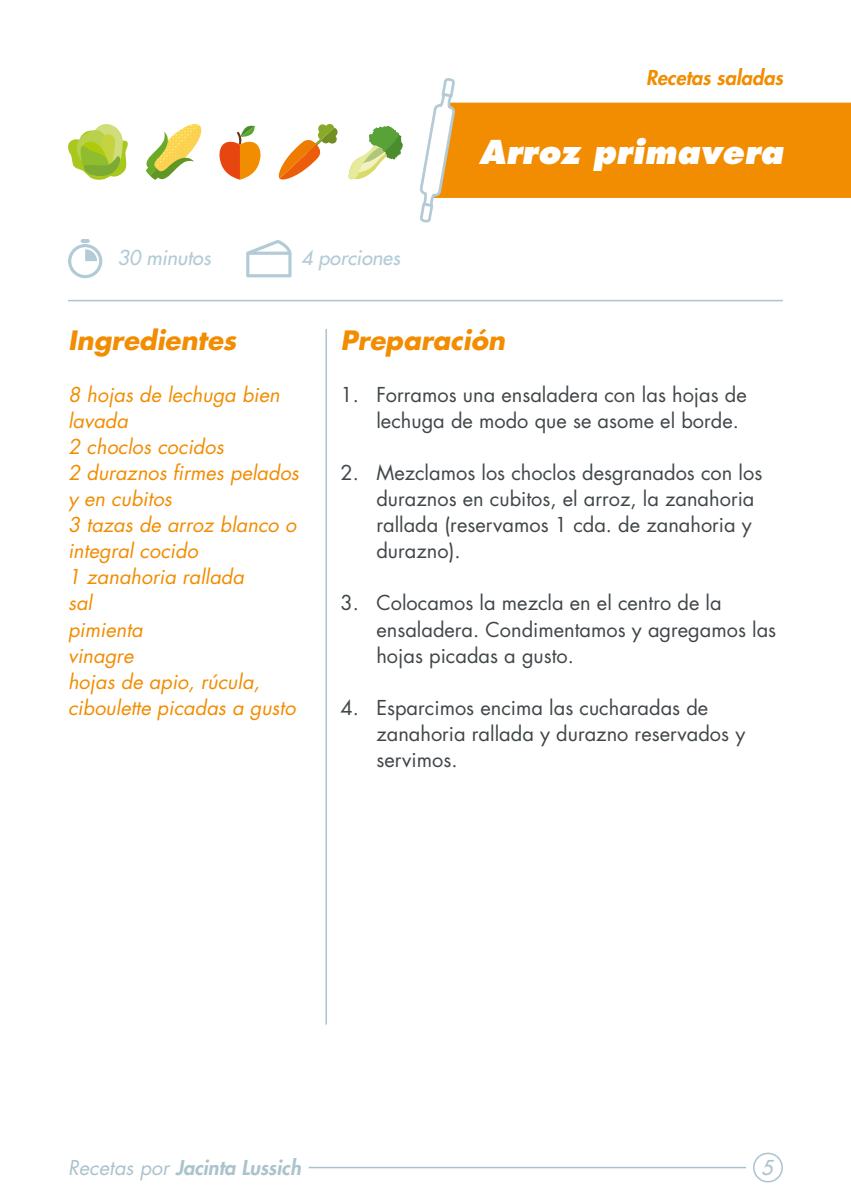
<style>
.page{position:relative;width:851px;height:1191px;background:#fff}
.page>*{position:absolute;margin:0;border:0;box-sizing:border-box;transform-origin:0 0}
.t1{font:italic 800 32px "Futura Std";color:#fff}
.t2{font:italic 700 26px "Futura Std";color:#f28c00}
.t3{font:20px/26px "Futura Std";color:#404649}
.t4{font:italic 20px/26px "Futura Std";color:#f28c00}
.t5{font:italic 800 20px "Futura Std";color:#abc3cc}
.t6{font:italic 500 20px "Futura Std";color:#b2cbd6}
.t7{font:italic 800 20px "Futura Std";color:#f28c00}
.t8{font:italic 500 20px "Futura Std";color:#abc3cc}
.s1{font-weight:400}
</style>
<div class="page">
<hr style="left:325px;top:329px;width:2px;height:695px;background:#abc3cc">
<hr style="left:68px;top:300px;width:714px;height:1px;background:#abc3cc">
<svg style="left:68px;top:239px;width:34px;height:39px"></svg>
<svg style="left:246px;top:240px;width:45px;height:37px"></svg>
<svg style="left:419px;top:78px;width:431px;height:145px"></svg>
<svg style="left:278px;top:124px;width:60px;height:56px"></svg>
<svg style="left:348px;top:126px;width:55px;height:54px"></svg>
<svg style="left:68px;top:124px;width:60px;height:56px"></svg>
<svg style="left:146px;top:124px;width:56px;height:56px"></svg>
<svg style="left:219px;top:125px;width:42px;height:55px"></svg>
<div style="left:753px;top:1152px;width:29px;height:30px;border:2px solid #abc3cc;border-radius:50%"></div>
<hr style="left:308px;top:1166px;width:438px;height:2px;background:#abc3cc">
<p class="t7" style="left:646px;top:64px;width:138px">Recetas saladas</p>
<p class="t6" style="left:117px;top:245px;width:95px">30 minutos</p>
<p class="t6" style="left:301px;top:245px;width:100px">4 porciones</p>
<h1 class="t1" style="left:479px;top:132px;width:305px">Arroz primavera</h1>
<h2 class="t2" style="left:68px;top:323px;width:170px">Ingredientes</h2>
<p class="t4" style="left:68px;top:382px;width:232px">8 hojas de lechuga bien lavada<br>2 choclos cocidos<br>2 duraznos firmes pelados y en cubitos<br>3 tazas de arroz blanco o integral cocido<br>1 zanahoria rallada<br>sal<br>pimienta<br>vinagre<br>hojas de apio, rúcula, ciboulette picadas a gusto</p>
<h2 class="t2" style="left:340px;top:323px;width:166px">Preparación</h2>
<p class="t3" style="left:376px;top:382px;width:372px;text-indent:-36px">1. Forramos una ensaladera con las hojas de lechuga de modo que se asome el borde.</p>
<p class="t3" style="left:376px;top:460px;width:387px;text-indent:-36px">2. Mezclamos los choclos desgranados con los duraznos en cubitos, el arroz, la zanahoria rallada (reservamos 1 cda. de zanahoria y durazno).</p>
<p class="t3" style="left:376px;top:590px;width:401px;text-indent:-36px">3. Colocamos la mezcla en el centro de la ensaladera. Condimentamos y agregamos las hojas picadas a gusto.</p>
<p class="t3" style="left:376px;top:694px;width:370px;text-indent:-36px">4. Esparcimos encima las cucharadas de zanahoria rallada y durazno reservados y servimos.</p>
<p class="t5" style="left:68px;top:1154px;width:234px"><span class="s1">Recetas por</span> Jacinta Lussich</p>
<p class="t8" style="left:761px;top:1154px;width:13px">5</p>
</div>
